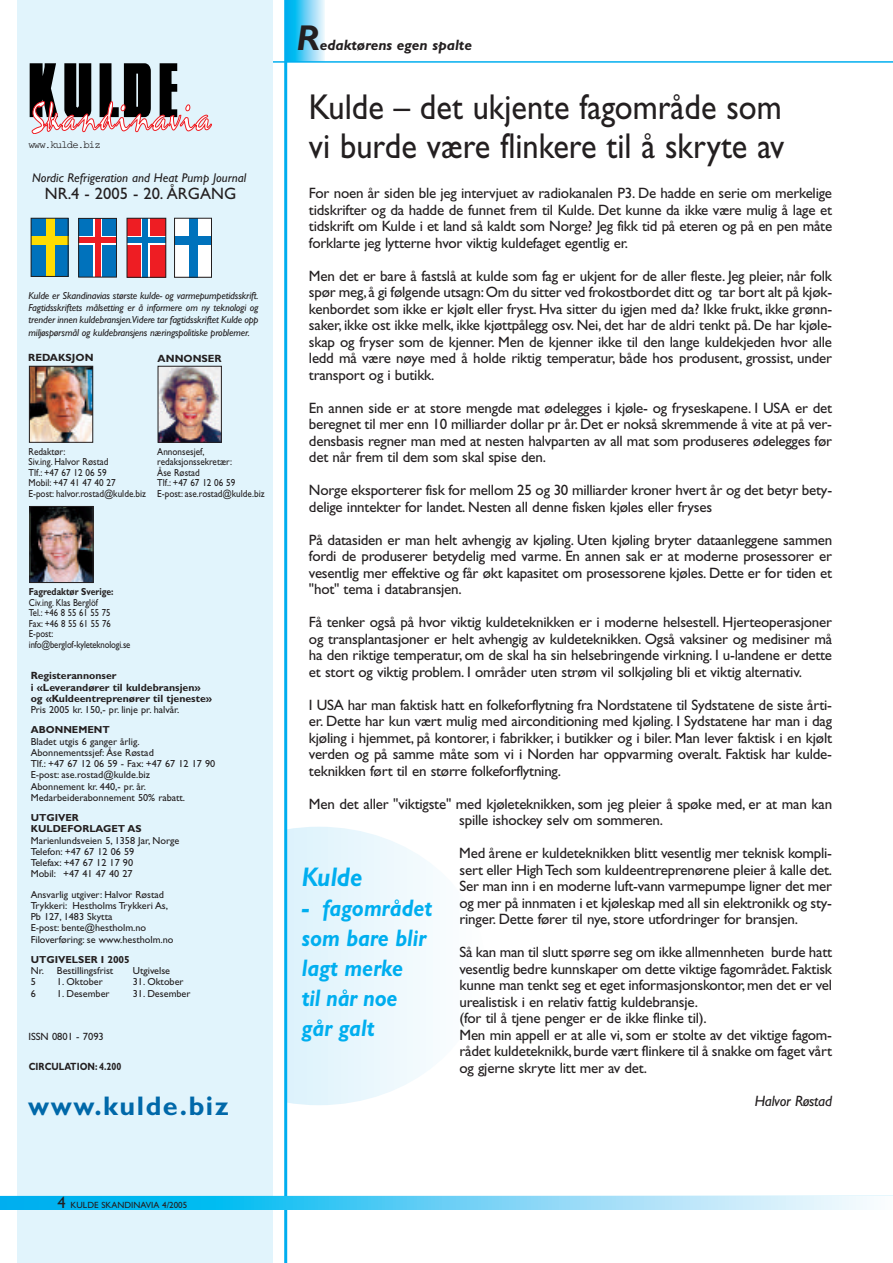
<style>
.page{position:relative;width:893px;height:1263px;background:#fff}
.page>*{position:absolute;margin:0;border:0;box-sizing:border-box;transform-origin:0 0}
.t1{font:36px/39px "Gill Sans";color:#231f20;scale:.9 1}
.t2{font:italic 700 36px "Gill Sans";color:#231f20}
.t3{font:700 27px "Gill Sans";letter-spacing:.055em;color:#0068a9}
.t4{font:italic 700 27px "Gill Sans";color:#00aeef;scale:.9 1}
.t5{font:italic 700 24px/30px "Gill Sans";color:#00aeef;scale:.9 1}
.t6{font:16.5px "Gill Sans";color:#231f20}
.t7{font:15px/16.5px "Gill Sans";letter-spacing:-.015em;color:#231f20;text-align:justify}
.t8{font:italic 700 15px "Gill Sans";color:#231f20}
.t9{font:italic 15px "Gill Sans";letter-spacing:-.015em;color:#231f20}
.t10{font:italic 12.75px "Gill Sans";color:#231f20}
.t11{font:700 10.5px/11.2px "Gill Sans";color:#231f20}
.t12{font:700 10.5px "Gill Sans";color:#231f20;scale:.85 1}
.t13{font:10.5px "Gill Sans";color:#231f20}
.t14{font:10.5px "Courier";letter-spacing:-.075em;color:#231f20}
.t15{font:10.2px/11.2px "Gill Sans";color:#231f20}
.t16{font:italic 10.2px/12.3px "Gill Sans";letter-spacing:-.015em;color:#231f20;text-align:justify}
.t17{font:10.2px/10.5px "Gill Sans";color:#231f20;scale:.9 1}
.t18{font:10.2px/10.5px "Gill Sans";color:#231f20;scale:.85 1}
.t19{font:700 10.2px/11.2px "Gill Sans";color:#231f20}
.t20{font:700 10.2px "Gill Sans";color:#231f20;scale:.85 1}
.t21{font:9px "Gill Sans";color:#231f20}
.s1{font-size:16.5px}
</style>
<div class="page">
<svg style="left:153px;top:827px;width:332px;height:278px"></svg>
<svg style="left:287px;top:0;width:37px;height:61px;background:#65d0f5"></svg>
<hr style="left:266px;top:61px;width:626px;height:2px;background:#00aeef">
<div style="left:233px;top:814px;width:53px;height:304px;background:#fff"></div>
<div style="left:17px;top:0;width:255px;height:1263px;background:#e1f4fc"></div>
<svg style="left:30px;top:63px;width:182px;height:71px"></svg>
<img style="left:31px;top:368px;width:60px;height:73px">
<div style="left:29px;top:366px;width:64px;height:77px;border:1px solid #231f20"></div>
<img style="left:160px;top:368px;width:59px;height:73px">
<div style="left:158px;top:366px;width:63px;height:77px;border:1px solid #231f20"></div>
<img style="left:32px;top:508px;width:59px;height:73px">
<div style="left:30px;top:506px;width:63px;height:77px;border:1px solid #231f20"></div>
<div style="left:31px;top:218px;width:37px;height:58px;background:#0072bc"></div>
<div style="left:31px;top:236px;width:37px;height:8px;background:#ffdc01"></div>
<div style="left:46px;top:218px;width:8px;height:58px;background:#ffdc01"></div>
<div style="left:31px;top:218px;width:37px;height:59px;border:1px solid #231f20"></div>
<div style="left:79px;top:218px;width:37px;height:59px;background:#0072bc"></div>
<div style="left:79px;top:236px;width:37px;height:8px;background:#fff"></div>
<div style="left:94px;top:218px;width:8px;height:59px;background:#ee1d23"></div>
<div style="left:79px;top:237px;width:37px;height:6px;background:#ee1d23"></div>
<div style="left:78px;top:218px;width:39px;height:59px;border:1px solid #231f20"></div>
<div style="left:127px;top:218px;width:39px;height:59px;background:#ee1d23"></div>
<svg style="left:129px;top:236px;width:35px;height:9px"></svg>
<div style="left:141px;top:218px;width:8px;height:59px;background:#0072bc"></div>
<div style="left:127px;top:238px;width:39px;height:5px;background:#0072bc"></div>
<div style="left:127px;top:218px;width:39px;height:60px;border:1px solid #231f20"></div>
<svg style="left:176px;top:220px;width:34px;height:55px"></svg>
<div style="left:174px;top:236px;width:37px;height:9px;background:#0072bc"></div>
<div style="left:189px;top:218px;width:8px;height:59px;background:#0072bc"></div>
<div style="left:174px;top:218px;width:38px;height:59px;border:1px solid #231f20"></div>
<hr style="left:0;top:1196px;width:892px;height:1px;background:#00aeef">
<hr style="left:284px;top:0;width:3px;height:1263px;background:#00aeef">
<svg style="left:0;top:1197px;width:870px;height:13px;background:#64d0f5"></svg>
<p class="t14" style="left:28px;top:138px;width:74px">www.kulde.biz</p>
<p class="t10" style="left:32px;top:173px;width:216px">Nordic Refrigeration and Heat Pump Journal</p>
<p class="t6" style="left:45px;top:187px;width:193px">NR.4 - 2005 - 20. ÅRGANG</p>
<p class="t16" style="left:29px;top:290px;width:231px">Kulde er Skandinavias største kulde- og varmepumpetidsskrift.<br>Fagtidsskriftets målsetting er å informere om ny teknologi og trender innen kuldebransjen.Videre tar fagtidsskriftet Kulde opp miljøspørsmål og kuldebransjens næringspolitiske problemer.</p>
<p class="t11" style="left:28px;top:353px;width:67px">REDAKSJON</p>
<p class="t11" style="left:158px;top:353px;width:66px">ANNONSER</p>
<p class="t17" style="left:28px;top:447px;width:132px">Redaktør:<br>Siv.ing. Halvor Røstad<br>Tlf.: +47 67 12 06 59<br>Mobil: +47 41 47 40 27<br>E-post: halvor.rostad@kulde.biz</p>
<p class="t17" style="left:157px;top:447px;width:121px">Annonsesjef, redaksjonssekretær:<br>Åse Røstad<br>Tlf.: +47 67 12 06 59<br>E-post: ase.rostad@kulde.biz</p>
<p class="t20" style="left:29px;top:588px;width:101px">Fagredaktør Sverige:</p>
<p class="t18" style="left:29px;top:598px;width:121px">Civ.ing. Klas Berglöf<br>Tel.: +46 8 55 61 55 75<br>Fax: +46 8 55 61 55 76<br>E-post: info@berglof-kyleteknologi.se</p>
<p class="t11" style="left:31px;top:671px;width:183px">Registerannonser<br>i «Leverandører til kuldebransjen» og «Kuldeentreprenører til tjeneste»</p>
<p class="t15" style="left:31px;top:705px;width:150px">Pris 2005 kr. 150,- pr. linje pr. halvår.</p>
<p class="t19" style="left:31px;top:725px;width:81px">ABONNEMENT</p>
<p class="t15" style="left:31px;top:736px;width:186px">Bladet utgis 6 ganger årlig.<br>Abonnementssjef: Åse Røstad<br>Tlf.: +47 67 12 06 59 - Fax: +47 67 12 17 90<br>E-post: ase.rostad@kulde.biz<br>Abonnement kr. 440,- pr. år.<br>Medarbeiderabonnement 50% rabatt.</p>
<p class="t19" style="left:31px;top:813px;width:112px">UTGIVER<br>KULDEFORLAGET AS</p>
<p class="t15" style="left:31px;top:835px;width:150px">Marienlundsveien 5, 1358 Jar, Norge<br>Telefon: +47 67 12 06 59<br>Telefax: +47 67 12 17 90<br>Mobil: +47 41 47 40 27</p>
<p class="t15" style="left:31px;top:889px;width:144px">Ansvarlig utgiver: Halvor Røstad<br>Trykkeri: Hestholms Trykkeri As,<br>Pb 127, 1483 Skytta<br>E-post: bente@hestholm.no<br>Filoverføring: se www.hestholm.no</p>
<p class="t19" style="left:31px;top:955px;width:101px">UTGIVELSER I 2005</p>
<p class="t15" style="left:31px;top:966px;width:84px">Nr. Bestillingsfrist</p>
<p class="t15" style="left:133px;top:966px;width:39px">Utgivelse</p>
<p class="t15" style="left:31px;top:977px;width:7px">5</p>
<p class="t15" style="left:57px;top:977px;width:47px">1. Oktober</p>
<p class="t15" style="left:133px;top:977px;width:52px">31. Oktober</p>
<p class="t15" style="left:31px;top:988px;width:7px">6</p>
<p class="t15" style="left:57px;top:988px;width:54px">1. Desember</p>
<p class="t15" style="left:133px;top:988px;width:59px">31. Desember</p>
<p class="t13" style="left:28px;top:1032px;width:77px">ISSN 0801 - 7093</p>
<p class="t12" style="left:29px;top:1062px;width:110px">CIRCULATION: 4.200</p>
<h2 class="t3" style="left:28px;top:1095px;width:202px">www.kulde.biz</h2>
<p class="t21" style="left:57px;top:1202px;width:131px"><span class="s1">4</span> KULDE SKANDINAVIA 4/2005</p>
<h1 class="t2" style="left:296px;top:24px;width:25px">R</h1>
<p class="t8" style="left:320px;top:39px;width:154px">edaktørens egen spalte</p>
<h1 class="t1" style="left:309px;top:91px;width:529px">Kulde – det ukjente fagområde som vi burde være flinkere til å skryte av</h1>
<p class="t7" style="left:309px;top:187px;width:524px">For noen år siden ble jeg intervjuet av radiokanalen P3. De hadde en serie om merkelige tidskrifter og da hadde de funnet frem til Kulde. Det kunne da ikke være mulig å lage et tidskrift om Kulde i et land så kaldt som Norge? Jeg fikk tid på eteren og på en pen måte forklarte jeg lytterne hvor viktig kuldefaget egentlig er.</p>
<p class="t7" style="left:309px;top:269px;width:524px">Men det er bare å fastslå at kulde som fag er ukjent for de aller fleste. Jeg pleier, når folk spør meg,å gi følgende utsagn:Om du sitter ved frokostbordet ditt og tar bort alt på kjøk&shy;kenbordet som ikke er kjølt eller fryst. Hva sitter du igjen med da? Ikke frukt, ikke grønn&shy;saker, ikke ost ikke melk, ikke kjøttpålegg osv. Nei, det har de aldri tenkt på. De har kjøle&shy;skap og fryser som de kjenner. Men de kjenner ikke til den lange kuldekjeden hvor alle ledd må være nøye med å holde riktig temperatur, både hos produsent, grossist, under transport og i butikk.</p>
<p class="t7" style="left:309px;top:401px;width:524px">En annen side er at store mengde mat ødelegges i kjøle- og fryseskapene. I USA er det beregnet til mer enn 10 milliarder dollar pr år. Det er nokså skremmende å vite at på ver&shy;densbasis regner man med at nesten halvparten av all mat som produseres ødelegges før det når frem til dem som skal spise den.</p>
<p class="t7" style="left:309px;top:484px;width:524px">Norge eksporterer fisk for mellom 25 og 30 milliarder kroner hvert år og det betyr bety&shy;delige inntekter for landet. Nesten all denne fisken kjøles eller fryses</p>
<p class="t7" style="left:309px;top:533px;width:524px">På datasiden er man helt avhengig av kjøling. Uten kjøling bryter dataanleggene sammen fordi de produserer betydelig med varme. En annen sak er at moderne prosessorer er vesentlig mer effektive og får økt kapasitet om prosessorene kjøles. Dette er for tiden et "hot" tema i databransjen.</p>
<p class="t7" style="left:309px;top:616px;width:524px">Få tenker også på hvor viktig kuldeteknikken er i moderne helsestell. Hjerteoperasjoner og transplantasjoner er helt avhengig av kuldeteknikken. Også vaksiner og medisiner må ha den riktige temperatur, om de skal ha sin helsebringende virkning. I u-landene er dette et stort og viktig problem. I områder uten strøm vil solkjøling bli et viktig alternativ.</p>
<p class="t7" style="left:309px;top:698px;width:524px">I USA har man faktisk hatt en folkeforflytning fra Nordstatene til Sydstatene de siste årti&shy;er. Dette har kun vært mulig med airconditioning med kjøling. I Sydstatene har man i dag kjøling i hjemmet, på kontorer, i fabrikker, i butikker og i biler. Man lever faktisk i en kjølt verden og på samme måte som vi i Norden har oppvarming overalt. Faktisk har kulde&shy;teknikken ført til en større folkeforflytning.</p>
<p class="t7" style="left:459px;top:797px;width:374px;text-indent:-150px">Men det aller "viktigste" med kjøleteknikken, som jeg pleier å spøke med, er at man kan spille ishockey selv om sommeren.</p>
<p class="t7" style="left:459px;top:847px;width:374px">Med årene er kuldeteknikken blitt vesentlig mer teknisk kompli&shy;sert eller High Tech som kuldeentreprenørene pleier å kalle det.<br>Ser man inn i en moderne luft-vann varmepumpe ligner det mer og mer på innmaten i et kjøleskap med all sin elektronikk og sty&shy;ringer. Dette fører til nye, store utfordringer for bransjen.</p>
<p class="t7" style="left:459px;top:946px;width:374px;text-align:left">Så kan man til slutt spørre seg om ikke allmennheten burde hatt vesentlig bedre kunnskaper om dette viktige fagområdet.Faktisk kunne man tenkt seg et eget informasjonskontor,men det er vel urealistisk i en relativ fattig kuldebransje.<br>(for til å tjene penger er de ikke flinke til).<br>Men min appell er at alle vi, som er stolte av det viktige fagom&shy;rådet kuldeteknikk,burde vært flinkere til å snakke om faget vårt og gjerne skryte litt mer av det.</p>
<p class="t9" style="left:754px;top:1095px;width:79px">Halvor Røstad</p>
<h2 class="t4" style="left:302px;top:866px;width:69px">Kulde</h2>
<h3 class="t5" style="left:302px;top:895px;width:146px">- fagområdet som bare blir lagt merke<br>til når noe går galt</h3>
</div>
